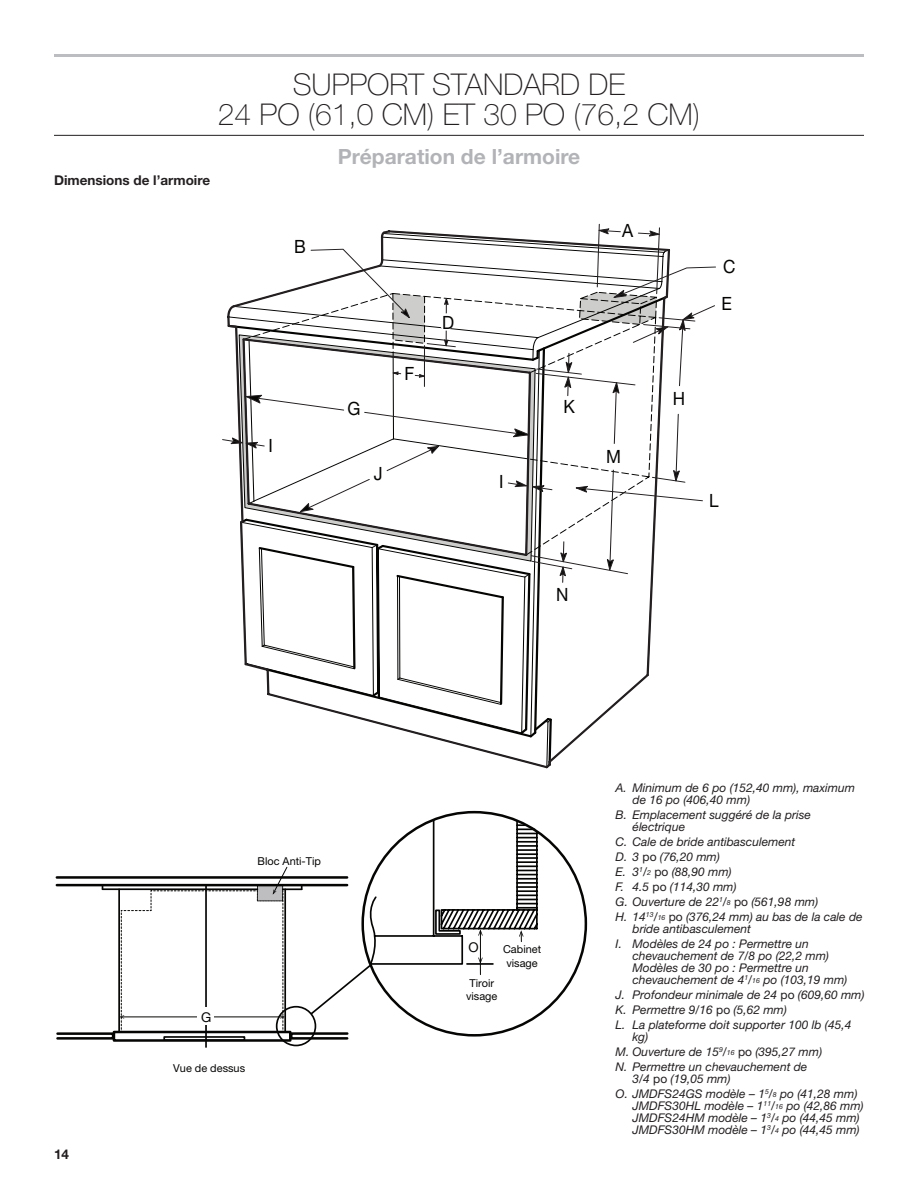
<style>
.page{position:relative;width:918px;height:1188px;background:#fff}
.page>*{position:absolute;margin:0;border:0;box-sizing:border-box;transform-origin:0 0}
.Heading_1{font:100 30px/30px "Helvetica Neue";color:#231f20;text-align:center}
.Heading_2{font:700 21px "Helvetica Neue";color:#b2b3b7}
.t1{font:18.3px "Helvetica Neue LT Std";color:#040503;scale:.94 1}
.Body{font:700 13.5px "Helvetica Neue LT Std";color:#231f20}
.t2{font:700 13.5px "Helvetica Neue";color:#231f20}
.t3{font:13.5px "Helvetica Neue LT Std";color:#050504}
.Table_Callouts{font:italic 12px/12px "Helvetica Neue LT Std";color:#231f20}
.t4{font:10.95px/13px "Helvetica Neue LT Std";color:#050504;text-align:center}
.s1{font-style:normal}
.s2{font-size:7.05px}
</style>
<div class="page">
<hr style="left:54px;top:54px;width:810px;height:3px;background:#bcbdc0">
<hr style="left:54px;top:135px;width:810px;height:1px;background:#231f20">
<svg style="left:222px;top:224px;width:494px;height:544px"></svg>
<svg style="left:56px;top:867px;width:293px;height:173px"></svg>
<svg style="left:101px;top:884px;width:394px;height:163px"></svg>
<svg style="left:366px;top:818px;width:173px;height:157px"></svg>
<p class="Body" style="left:54px;top:172px;width:158px">Dimensions de l’armoire</p>
<h1 class="Heading_1" style="left:218px;top:69px;width:484px">SUPPORT STANDARD DE<br>24 PO (61,0 CM) ET 30 PO (76,2 CM)</h1>
<h2 class="Heading_2" style="left:338px;top:143px;width:244px">Préparation de l’armoire</h2>
<p class="t1" style="left:294px;top:236px;width:14px">B</p>
<p class="t1" style="left:268px;top:435px;width:6px">I</p>
<p class="t1" style="left:348px;top:398px;width:15px">G</p>
<p class="t1" style="left:374px;top:462px;width:11px">J</p>
<p class="t1" style="left:405px;top:363px;width:12px">F</p>
<p class="t1" style="left:442px;top:311px;width:14px">D</p>
<p class="t1" style="left:499px;top:471px;width:6px">I</p>
<p class="t1" style="left:622px;top:220px;width:13px">A</p>
<p class="t1" style="left:563px;top:396px;width:14px">K</p>
<p class="t1" style="left:606px;top:445px;width:17px">M</p>
<p class="t1" style="left:673px;top:387px;width:15px">H</p>
<p class="t1" style="left:723px;top:255px;width:15px">C</p>
<p class="t1" style="left:721px;top:293px;width:13px">E</p>
<p class="t1" style="left:709px;top:490px;width:12px">L</p>
<p class="t1" style="left:556px;top:584px;width:15px">N</p>
<p class="t2" style="left:54px;top:1146px;width:17px">14</p>
<p class="t4" style="left:258px;top:855px;width:65px">Bloc Anti-Tip</p>
<p class="t3" style="left:201px;top:1009px;width:12px">G</p>
<p class="t4" style="left:173px;top:1061px;width:73px">Vue de dessus</p>
<p class="t3" style="left:468px;top:939px;width:12px">O</p>
<p class="t4" style="left:503px;top:943px;width:40px">Cabinet visage</p>
<p class="t4" style="left:466px;top:976px;width:33px">Tiroir visage</p>
<p class="Table_Callouts" style="left:633px;top:782px;width:224px;text-indent:-17px">A. Minimum de 6 po (152,40 mm), maximum de 16 po (406,40 mm)</p>
<p class="Table_Callouts" style="left:633px;top:809px;width:180px;text-indent:-17px">B. Emplacement suggéré de la prise électrique</p>
<p class="Table_Callouts" style="left:616px;top:836px;width:181px">C. Cale de bride antibasculement</p>
<p class="Table_Callouts" style="left:616px;top:851px;width:106px">D. 3 <span class="s1">po</span> (76,20 mm)</p>
<p class="Table_Callouts" style="left:616px;top:866px;width:118px">E. 3<sup>1</sup>/<span class="s2">2</span> <span class="s1">po</span> (88,90 mm)</p>
<p class="Table_Callouts" style="left:616px;top:881px;width:123px">F. 4.5 <span class="s1">po</span> (114,30 mm)</p>
<p class="Table_Callouts" style="left:616px;top:896px;width:204px">G. Ouverture de 22<sup>1</sup>/<span class="s2">8</span> <span class="s1">po</span> (561,98 mm)</p>
<p class="Table_Callouts" style="left:633px;top:911px;width:232px;text-indent:-17px">H. 14<sup>13</sup>/<span class="s2">16</span> <span class="s1">po</span> (376,24 mm) au bas de la cale de bride antibasculement</p>
<p class="Table_Callouts" style="left:633px;top:938px;width:216px;text-indent:-17px">I. Modèles de 24 po : Permettre un chevauchement de 7/8 po (22,2 mm)<br>Modèles de 30 po : Permettre un chevauchement de 4<sup>1</sup>/<span class="s2">16</span> po (103,19 mm)</p>
<p class="Table_Callouts" style="left:616px;top:989px;width:251px">J. Profondeur minimale de 24 <span class="s1">po</span> (609,60 mm)</p>
<p class="Table_Callouts" style="left:616px;top:1004px;width:173px">K. Permettre 9/16 <span class="s1">po</span> (5,62 mm)</p>
<p class="Table_Callouts" style="left:633px;top:1019px;width:220px;text-indent:-17px">L. La plateforme doit supporter 100 lb (45,4 kg)</p>
<p class="Table_Callouts" style="left:616px;top:1046px;width:208px">M. Ouverture de 15<sup>9</sup>/<span class="s2">16</span> <span class="s1">po</span> (395,27 mm)</p>
<p class="Table_Callouts" style="left:633px;top:1061px;width:176px;text-indent:-17px">N. Permettre un chevauchement de<br>3/4 <span class="s1">po</span> (19,05 mm)</p>
<p class="Table_Callouts" style="left:633px;top:1088px;width:233px;text-indent:-17px">O. JMDFS24GS modèle – 1<sup>5</sup>/<span class="s2">8</span> po (41,28 mm)<br>JMDFS30HL modèle – 1<sup>11</sup>/<span class="s2">16</span> po (42,86 mm)<br>JMDFS24HM modèle – 1<sup>3</sup>/<span class="s2">4</span> po (44,45 mm)<br>JMDFS30HM modèle – 1<sup>3</sup>/<span class="s2">4</span> po (44,45 mm)</p>
</div>
